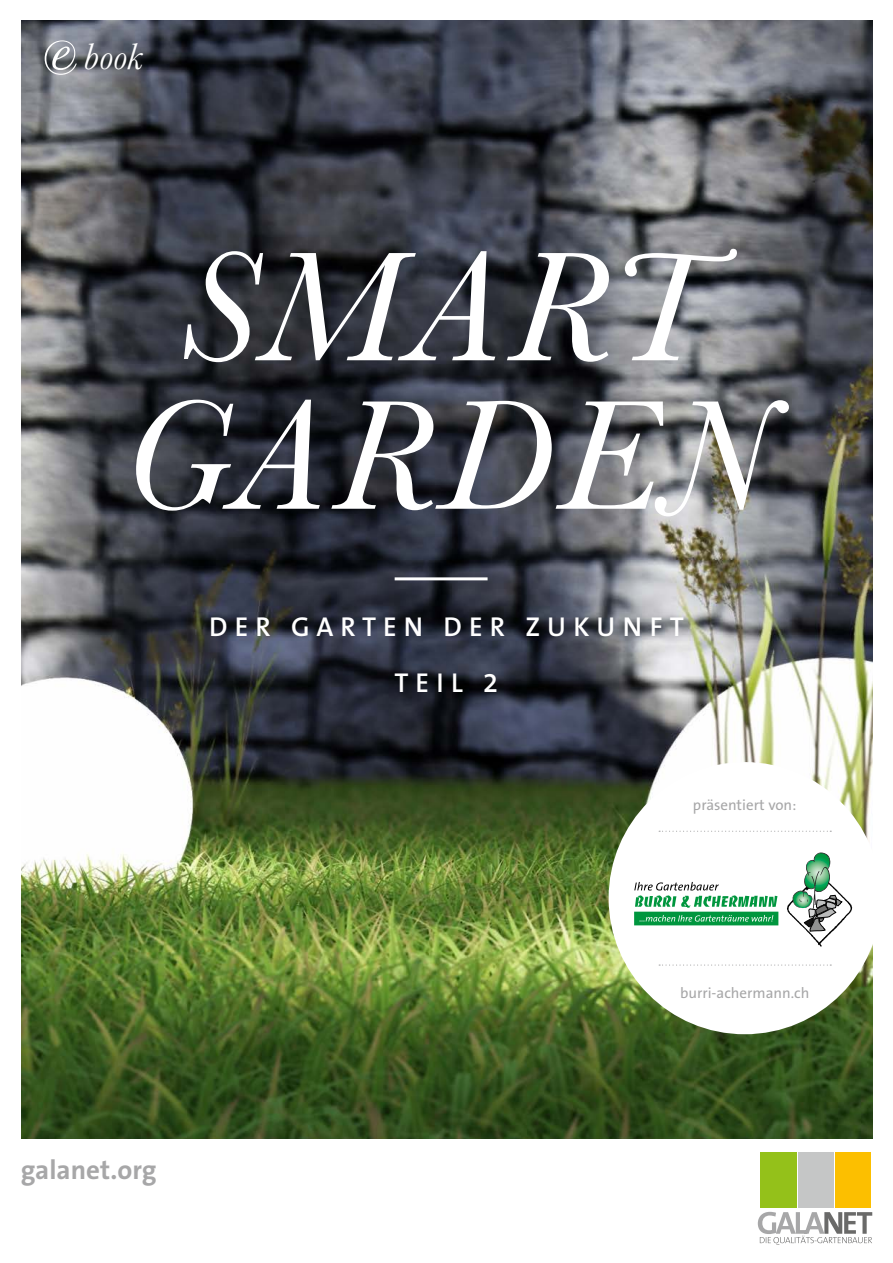
<style>
.page{position:relative;width:893px;height:1263px;background:#fff}
.page>*{position:absolute;margin:0;border:0;box-sizing:border-box;transform-origin:0 0}
.t1{font:italic 161.85px/148.5px "Baskerville";letter-spacing:.04em;color:#fff;text-align:center}
.t2{font:italic 38.55px "Baskerville";color:#fff}
.t3{font:600 27.45px/55.5px "The Sans B6";letter-spacing:.26em;color:#fff;text-align:center}
.t4{font:700 27px "The Sans B7";color:#a7a7a8}
.t5{font:15px "The Sans B5 Plain";color:#a7a7a8}
</style>
<div class="page">
<img style="left:22px;top:20px;width:850px;height:1118px">
<div style="left:836px;top:1152px;width:35px;height:55px;background:#fcbf00"></div>
<div style="left:798px;top:1152px;width:36px;height:55px;background:#c5c6c6"></div>
<div style="left:760px;top:1152px;width:37px;height:55px;background:#94c11a"></div>
<svg style="left:758px;top:1212px;width:114px;height:33px"></svg>
<svg style="left:45px;top:40px;width:32px;height:35px"></svg>
<hr style="left:395px;top:577px;width:93px;height:3px;background:#fff">
<div style="left:609px;top:762px;width:272px;height:272px;background:#fff;border-radius:50%"></div>
<svg style="left:659px;top:831px;width:172px;height:1px"></svg>
<svg style="left:659px;top:964px;width:172px;height:2px"></svg>
<div style="left:634px;top:912px;width:144px;height:13px;background:#00963e"></div>
<svg style="left:639px;top:915px;width:134px;height:6px"></svg>
<svg style="left:634px;top:882px;width:143px;height:26px"></svg>
<svg style="left:787px;top:852px;width:65px;height:94px"></svg>
<h2 class="t2" style="left:83px;top:31px;width:61px">book</h2>
<h1 class="t1" style="left:125px;top:234px;width:644px">SMART<br>GARDEN</h1>
<h3 class="t3" style="left:209px;top:600px;width:476px">DER GARTEN DER ZUKUNFT<br>TEIL 2</h3>
<p class="t5" style="left:693px;top:797px;width:105px">präsentiert von:</p>
<h3 class="t4" style="left:21px;top:1155px;width:137px">galanet.org</h3>
<p class="t5" style="left:680px;top:985px;width:131px">burri-achermann.ch</p>
</div>
